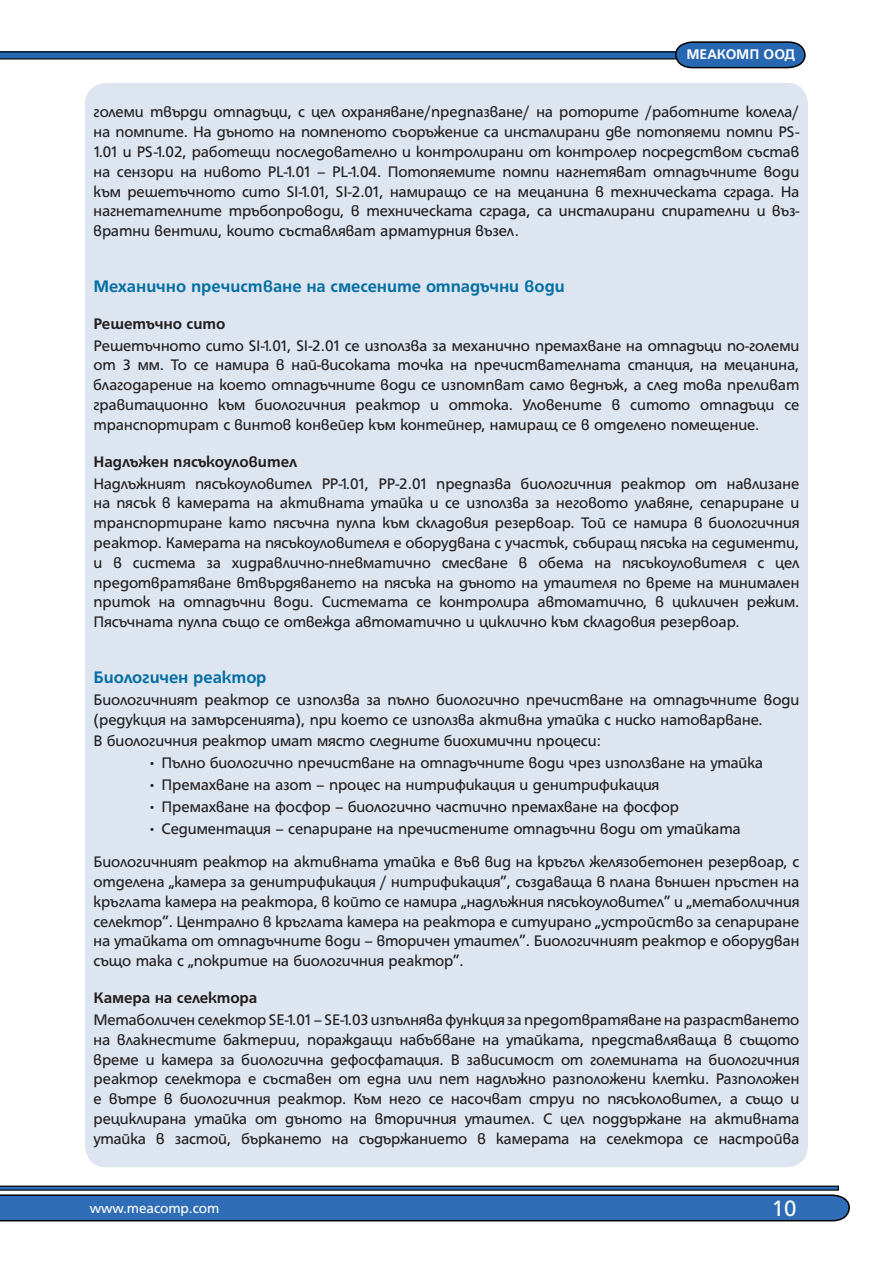
<style>
.page{position:relative;width:893px;height:1263px;background:#fff}
.page>*{position:absolute;margin:0;border:0;box-sizing:border-box;transform-origin:0 0}
.t1{font:24px "Grotesk HS Bg";color:#fff}
.t2{font:700 18px "Grotesk HS Bg";color:#006ea2}
.t3{font:16.5px/19.8px "Grotesk HS Bg";letter-spacing:-.005em;color:#221e1f;text-align:justify}
.t4{font:700 16.5px "Grotesk HS Bg";letter-spacing:-.01em;color:#221e1f}
.t5{font:15px "Grotesk HS Bg";color:#fff}
.t6{font:700 15px "Grotesk HS Bg";color:#fff}
</style>
<div class="page">
<div style="left:85px;top:83px;width:723px;height:1084px;background:#dde5f0;border-radius:21px"></div>
<svg style="left:0;top:41px;width:806px;height:28px"></svg>
<svg style="left:0;top:1185px;width:850px;height:37px;background:#4472a6"></svg>
<p class="t6" style="left:686px;top:46px;width:110px">МЕАКОМП ООД</p>
<p class="t3" style="left:94px;top:102px;width:707px">големи твърди отпадъци, с цел охраняване/предпазване/ на роторите /работните колела/ на помпите. На дъното на помпеното съоръжение са инсталирани две потопяеми помпи PS-1.01 и PS-1.02, работещи последователно и контролирани от контролер посредством състав на сензори на нивото PL-1.01 – PL-1.04. Потопяемите помпи нагнетяват отпадъчните води към решетъчното сито SI-1.01, SI-2.01, намиращо се на мецанина в техническата сграда. На нагнетателните тръбопроводи, в техническата сграда, са инсталирани спирателни и въз&shy;вратни вентили, които съставляват арматурния възел.</p>
<p class="t2" style="left:94px;top:277px;width:473px">Механично пречистване на смесените отпадъчни води</p>
<p class="t4" style="left:94px;top:315px;width:133px">Решетъчно сито</p>
<p class="t3" style="left:94px;top:336px;width:707px">Решетъчното сито SI-1.01, SI-2.01 се използва за механично премахване на отпадъци по-големи от 3 мм. То се намира в най-високата точка на пречиствателната станция, на мецанина, благодарение на което отпадъчните води се изпомпват само веднъж, а след това преливат гравитационно към биологичния реактор и оттока. Уловените в ситото отпадъци се транспортират с винтов конвейер към контейнер, намиращ се в отделено помещение.</p>
<p class="t4" style="left:94px;top:453px;width:205px">Надлъжен пясъкоуловител</p>
<p class="t3" style="left:94px;top:474px;width:707px">Надлъжният пясъкоуловител PP-1.01, PP-2.01 предпазва биологичния реактор от навлизане на пясък в камерата на активната утайка и се използва за неговото улавяне, сепариране и транспортиране като пясъчна пулпа към складовия резервоар. Той се намира в биологичния реактор. Камерата на пясъкоуловителя е оборудвана с участък, събиращ пясъка на седименти, и в система за хидравлично-пневматично смесване в обема на пясъкоуловителя с цел предотвратяване втвърдяването на пясъка на дъното на утаителя по време на минимален приток на отпадъчни води. Системата се контролира автоматично, в цикличен режим.<br>Пясъчната пулпа също се отвежда автоматично и циклично към складовия резервоар.</p>
<p class="t2" style="left:94px;top:667px;width:174px">Биологичен реактор</p>
<p class="t3" style="left:94px;top:690px;width:707px">Биологичният реактор се използва за пълно биологично пречистване на отпадъчните води (редукция на замърсенията), при което се използва активна утайка с ниско натоварване.</p>
<p class="t3" style="left:94px;top:731px;width:509px">В биологичния реактор имат място следните биохимични процеси:</p>
<p class="t3" style="left:148px;top:753px;width:617px">• Пълно биологично пречистване на отпадъчните води чрез използване на утайка</p>
<p class="t3" style="left:148px;top:775px;width:513px">• Премахване на азот – процес на нитрификация и денитрификация</p>
<p class="t3" style="left:148px;top:797px;width:533px">• Премахване на фосфор – биологично частично премахване на фосфор</p>
<p class="t3" style="left:94px;top:813px;width:707px;line-height:33px;text-align:center">• Седиментация – сепариране на пречистените отпадъчни води от утайката<br>Биологичният реактор на активната утайка е във вид на кръгъл желязобетонен резервоар, с</p>
<p class="t3" style="left:94px;top:872px;width:707px">отделена „камера за денитрификация / нитрификация”, създаваща в плана външен пръстен на кръглата камера на реактора, в който се намира „надлъжния пясъкоуловител” и „метаболичния селектор”. Централно в кръглата камера на реактора е ситуирано „устройство за сепариране на утайката от отпадъчните води – вторичен утаител”. Биологичният реактор е оборудван също така с „покритие на биологичния реактор”.</p>
<p class="t4" style="left:94px;top:989px;width:165px">Камера на селектора</p>
<p class="t3" style="left:94px;top:1010px;width:707px">Метаболичен селектор SE-1.01 – SE-1.03 изпълнява функция за предотвратяване на разрастването на влакнестите бактерии, пораждащи набъбване на утайката, представляваща в същото време и камера за биологична дефосфатация. В зависимост от големината на биологичния реактор селектора е съставен от една или пет надлъжно разположени клетки. Разположен е вътре в биологичния реактор. Към него се насочват струи по пясъколовител, а също и рециклирана утайка от дъното на вторичния утаител. С цел поддържане на активната утайка в застой, бъркането на съдържанието в камерата на селектора се настройва</p>
<p class="t5" style="left:90px;top:1201px;width:131px">www.meacomp.com</p>
<h1 class="t1" style="left:773px;top:1197px;width:25px">10</h1>
</div>
